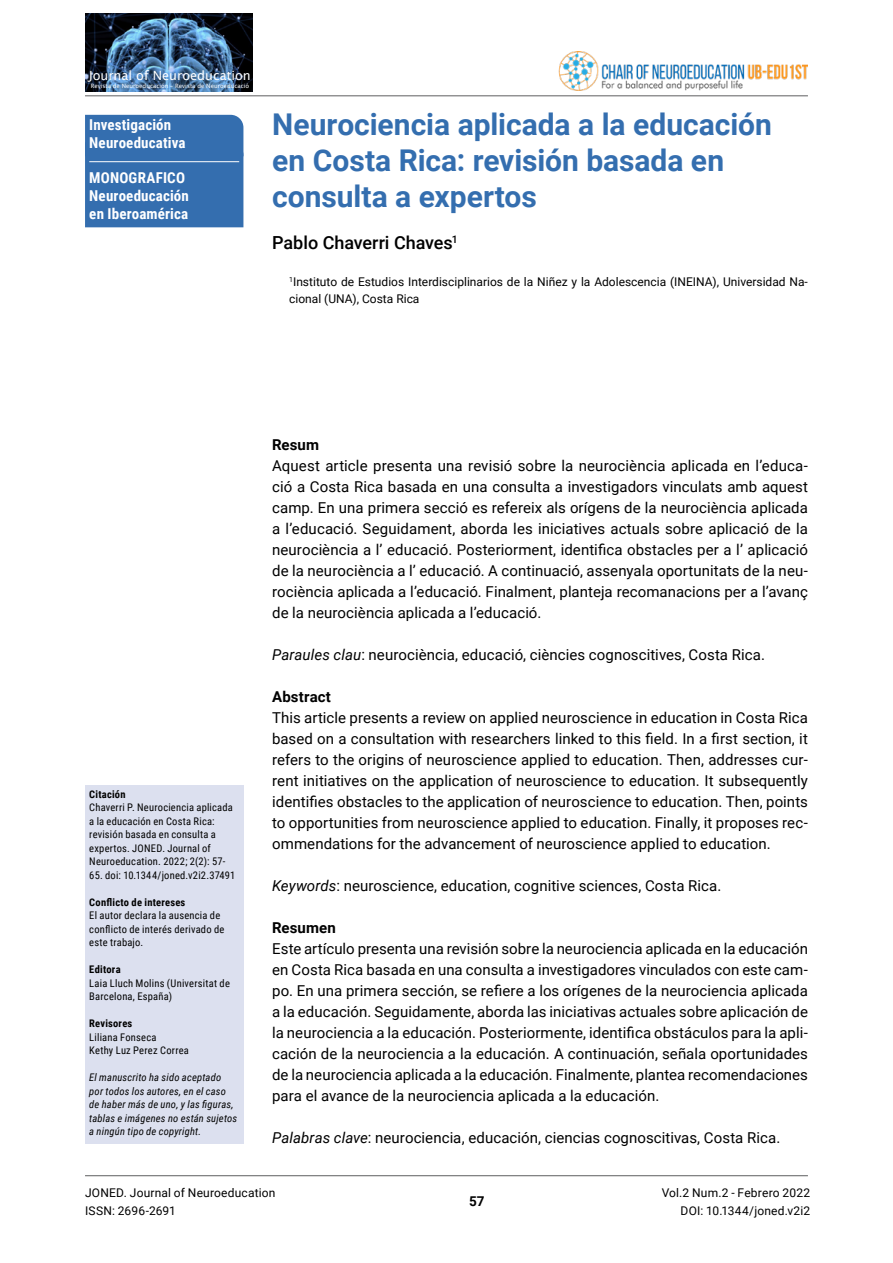
<style>
.page{position:relative;width:893px;height:1263px;background:#fff}
.page>*{position:absolute;margin:0;border:0;box-sizing:border-box;transform-origin:0 0}
.T1{font:700 30px/36px "Roboto";color:#346eaf}
.Autor{font:500 18px "Roboto";color:#000}
.RES{font:15px/21px "Roboto";letter-spacing:.005em;color:#000;text-align:justify}
.RES-ING{font:15px/21px "Roboto";letter-spacing:.005em;color:#000;text-align:justify}
.Categoria2{font:700 15px/18px "Roboto Condensed";letter-spacing:.01em;color:#fff}
.Categoria{font:700 15px/18px "Roboto Condensed";letter-spacing:.01em;color:#fff}
.RES-T{font:700 15px "Roboto";letter-spacing:.005em;color:#000}
.t1{font:700 13.5px "Roboto";color:#000}
.t2{font:12.75px "Lucida Sans";color:#fff}
.Autor-datos{font:12px/18px "Roboto";color:#000}
.DATOS{font:10.5px/13.5px "Roboto Condensed";letter-spacing:.02em;color:#000}
.DATOS-2{font:italic 10.5px/13.5px "Roboto Condensed";letter-spacing:.02em;color:#000}
.DATOS-1{font:700 10.5px "Roboto Condensed";letter-spacing:.02em;color:#000}
.t3{font:6px "Lucida Sans";color:#fff}
.s1{font-style:italic}
</style>
<div class="page">
<hr style="left:85px;top:1175px;width:723px;height:1px;background:#707172">
<hr style="left:85px;top:95px;width:723px;height:1px;background:#707172">
<img style="left:85px;top:14px;width:167px;height:78px">
<img style="left:558px;top:52px;width:250px;height:39px">
<div style="left:85px;top:115px;width:158px;height:112px;background:#346eaf"></div>
<hr style="left:89px;top:161px;width:150px;height:1px;background:#fff">
<div style="left:85px;top:786px;width:158px;height:358px;background:#dce0ef"></div>
<p class="t2" style="left:89px;top:68px;width:164px">Journal of Neuroeducation</p>
<p class="t3" style="left:91px;top:83px;width:160px">Revista de Neuroeducación – Revista de Neuroeducació</p>
<p class="Categoria" style="left:89px;top:115px;width:98px">Investigación<br>Neuroeducativa</p>
<p class="Categoria2" style="left:89px;top:168px;width:101px">MONOGRAFICO<br>Neuroeducación en Iberoamérica</p>
<p class="T1" style="left:272px;top:105px;width:501px">Neurociencia aplicada a la educación en Costa Rica: revisión basada en consulta a expertos</p>
<p class="Autor" style="left:272px;top:230px;width:187px">Pablo Chaverri Chaves<sup>1</sup></p>
<p class="Autor-datos" style="left:289px;top:273px;width:520px;line-height:16.5px"><sup>1</sup>Instituto de Estudios Interdisciplinarios de la Niñez y la Adolescencia (INEINA), Universidad Na&shy;cional (UNA), Costa Rica</p>
<p class="DATOS-1" style="left:89px;top:787px;width:38px">Citación</p>
<p class="DATOS" style="left:89px;top:800px;width:145px">Chaverri P. Neurociencia aplicada a la educación en Costa Rica: revisión basada en consulta a expertos. JONED. Journal of<br>Neuroeducation. 2022; 2(2): 57-</p>
<p class="DATOS" style="left:89px;top:868px;width:148px">65. doi: 10.1344/joned.v2i2.37491</p>
<p class="DATOS-1" style="left:89px;top:895px;width:98px">Conflicto de intereses</p>
<p class="DATOS" style="left:89px;top:908px;width:137px">El autor declara la ausencia de conflicto de interés derivado de este trabajo.</p>
<p class="DATOS-1" style="left:89px;top:962px;width:33px">Editora</p>
<p class="DATOS" style="left:89px;top:976px;width:142px">Laia Lluch Molins (Universitat de<br>Barcelona, España)</p>
<p class="DATOS-1" style="left:89px;top:1016px;width:45px">Revisores</p>
<p class="DATOS" style="left:89px;top:1030px;width:69px">Liliana Fonseca</p>
<p class="DATOS" style="left:89px;top:1043px;width:101px">Kethy Luz Perez Correa</p>
<p class="DATOS-2" style="left:89px;top:1070px;width:149px">El manuscrito ha sido aceptado por todos los autores, en el caso de haber más de uno, y las figuras, tablas e imágenes no están sujetos a ningún tipo de copyright.</p>
<p class="RES-T" style="left:272px;top:434px;width:48px">Resum</p>
<p class="RES" style="left:272px;top:455px;width:537px">Aquest article presenta una revisió sobre la neurociència aplicada en l’educa&shy;ció a Costa Rica basada en una consulta a investigadors vinculats amb aquest camp. En una primera secció es refereix als orígens de la neurociència aplicada a l’educació. Seguidament, aborda les iniciatives actuals sobre aplicació de la neurociència a l’ educació. Posteriorment, identifica obstacles per a l’ aplicació de la neurociència a l’ educació. A continuació, assenyala oportunitats de la neu&shy;rociència aplicada a l’educació. Finalment, planteja recomanacions per a l’avanç de la neurociència aplicada a l’educació.</p>
<p class="RES" style="left:272px;top:644px;width:494px"><span class="s1">Paraules clau</span>: neurociència, educació, ciències cognoscitives, Costa Rica.</p>
<p class="RES-T" style="left:272px;top:686px;width:60px">Abstract</p>
<p class="RES-ING" style="left:272px;top:707px;width:537px">This article presents a review on applied neuroscience in education in Costa Rica based on a consultation with researchers linked to this field. In a first section, it refers to the origins of neuroscience applied to education. Then, addresses cur&shy;rent initiatives on the application of neuroscience to education. It subsequently identifies obstacles to the application of neuroscience to education. Then, points to opportunities from neuroscience applied to education. Finally, it proposes rec&shy;ommendations for the advancement of neuroscience applied to education.</p>
<p class="RES-ING" style="left:272px;top:875px;width:451px"><span class="s1">Keywords</span>: neuroscience, education, cognitive sciences, Costa Rica.</p>
<p class="RES-T" style="left:272px;top:917px;width:65px">Resumen</p>
<p class="RES" style="left:272px;top:938px;width:537px">Este artículo presenta una revisión sobre la neurociencia aplicada en la educación en Costa Rica basada en una consulta a investigadores vinculados con este cam&shy;po. En una primera sección, se refiere a los orígenes de la neurociencia aplicada a la educación. Seguidamente, aborda las iniciativas actuales sobre aplicación de la neurociencia a la educación. Posteriormente, identifica obstáculos para la apli&shy;cación de la neurociencia a la educación. A continuación, señala oportunidades de la neurociencia aplicada a la educación. Finalmente, plantea recomendaciones para el avance de la neurociencia aplicada a la educación.</p>
<p class="RES" style="left:272px;top:1127px;width:510px"><span class="s1">Palabras clave</span>: neurociencia, educación, ciencias cognoscitivas, Costa Rica.</p>
<p class="Autor-datos" style="left:85px;top:1183px;width:192px">JONED. Journal of Neuroeducation<br>ISSN: 2696-2691</p>
<p class="t1" style="left:469px;top:1192px;width:17px">57</p>
<p class="Autor-datos" style="left:662px;top:1183px;width:150px;text-align:right">Vol.2 Num.2 - Febrero 2022<br>DOI: 10.1344/joned.v2i2</p>
</div>
